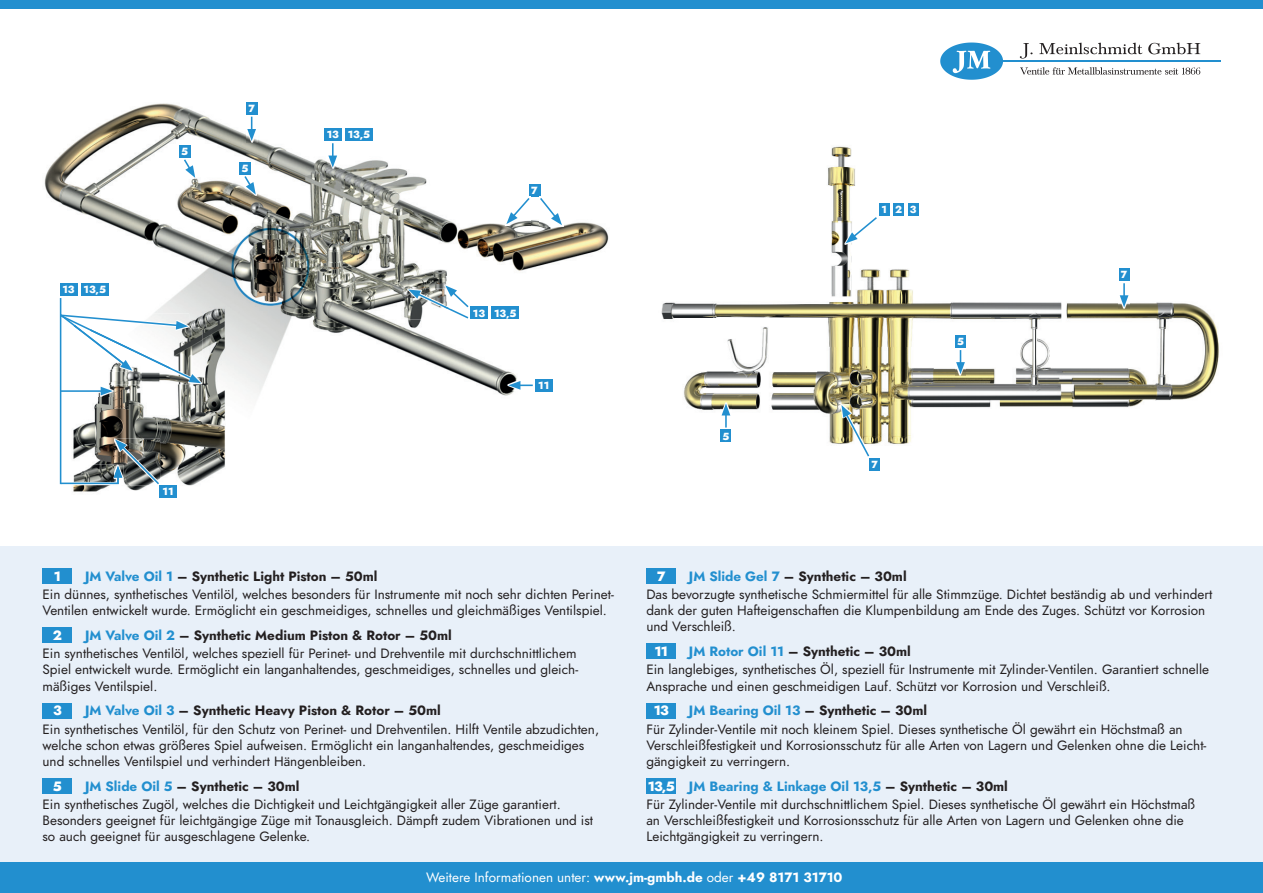
<style>
.page{position:relative;width:1263px;height:893px;background:#fff}
.page>*{position:absolute;margin:0;border:0;box-sizing:border-box;transform-origin:0 0}
.t1{font:13.5px/16.2px "Jost";color:#231f20}
.t2{font:13.5px "Jost";color:#fff}
.t3{font:800 13.5px "Jost";color:#fff}
.t4{font:800 10.35px "Jost";color:#fff}
.s1{font-weight:700;color:#228fcf}
.s2{font-weight:700}
</style>
<div class="page">
<img style="left:44px;top:102px;width:565px;height:390px">
<img style="left:661px;top:146px;width:558px;height:298px">
<div style="left:0;top:547px;width:1263px;height:325px;background:#e8f0f9"></div>
<div style="left:0;top:863px;width:1263px;height:30px;background:#228fcf"></div>
<div style="left:0;top:0;width:1263px;height:9px;background:#228fcf"></div>
<svg style="left:1020px;top:67px;width:180px;height:8px"></svg>
<hr style="left:1000px;top:60px;width:220px;height:2px;background:#228fcf">
<svg style="left:1020px;top:43px;width:180px;height:16px"></svg>
<svg style="left:940px;top:43px;width:63px;height:37px"></svg>
<div style="left:879px;top:203px;width:10px;height:13px;background:#228fcf"></div>
<div style="left:893px;top:203px;width:11px;height:13px;background:#228fcf"></div>
<div style="left:908px;top:203px;width:11px;height:13px;background:#228fcf"></div>
<div style="left:1119px;top:269px;width:10px;height:12px;background:#228fcf"></div>
<div style="left:955px;top:336px;width:11px;height:12px;background:#228fcf"></div>
<div style="left:720px;top:430px;width:11px;height:12px;background:#228fcf"></div>
<div style="left:869px;top:458px;width:11px;height:13px;background:#228fcf"></div>
<img style="left:844px;top:216px;width:34px;height:28px">
<svg style="left:845px;top:215px;width:34px;height:28px"></svg>
<img style="left:720px;top:402px;width:11px;height:27px">
<svg style="left:722px;top:403px;width:8px;height:25px"></svg>
<img style="left:840px;top:404px;width:30px;height:40px">
<svg style="left:841px;top:405px;width:30px;height:52px"></svg>
<img style="left:955px;top:349px;width:11px;height:26px">
<svg style="left:956px;top:350px;width:9px;height:24px"></svg>
<img style="left:1119px;top:282px;width:10px;height:26px">
<svg style="left:1120px;top:283px;width:8px;height:24px"></svg>
<div style="left:43px;top:568px;width:29px;height:16px;background:#228fcf"></div>
<div style="left:43px;top:627px;width:29px;height:16px;background:#228fcf"></div>
<div style="left:43px;top:703px;width:29px;height:15px;background:#228fcf"></div>
<div style="left:43px;top:778px;width:29px;height:16px;background:#228fcf"></div>
<div style="left:646px;top:568px;width:30px;height:16px;background:#228fcf"></div>
<div style="left:646px;top:643px;width:30px;height:16px;background:#228fcf"></div>
<div style="left:646px;top:703px;width:30px;height:15px;background:#228fcf"></div>
<div style="left:646px;top:778px;width:30px;height:16px;background:#228fcf"></div>
<div style="left:324px;top:129px;width:17px;height:12px;background:#228fcf"></div>
<div style="left:60px;top:283px;width:17px;height:13px;background:#228fcf"></div>
<div style="left:535px;top:379px;width:17px;height:13px;background:#228fcf"></div>
<div style="left:159px;top:485px;width:18px;height:13px;background:#228fcf"></div>
<div style="left:470px;top:307px;width:18px;height:12px;background:#228fcf"></div>
<div style="left:345px;top:129px;width:28px;height:12px;background:#228fcf"></div>
<div style="left:81px;top:283px;width:28px;height:13px;background:#228fcf"></div>
<div style="left:491px;top:307px;width:28px;height:12px;background:#228fcf"></div>
<div style="left:529px;top:184px;width:11px;height:12px;background:#228fcf"></div>
<div style="left:246px;top:102px;width:11px;height:12px;background:#228fcf"></div>
<div style="left:179px;top:145px;width:11px;height:13px;background:#228fcf"></div>
<div style="left:240px;top:162px;width:11px;height:12px;background:#228fcf"></div>
<img style="left:246px;top:116px;width:11px;height:26px">
<svg style="left:247px;top:117px;width:9px;height:24px"></svg>
<img style="left:505px;top:197px;width:26px;height:28px">
<svg style="left:506px;top:196px;width:25px;height:28px"></svg>
<img style="left:539px;top:197px;width:24px;height:29px">
<svg style="left:538px;top:196px;width:24px;height:29px"></svg>
<img style="left:327px;top:142px;width:11px;height:27px">
<svg style="left:328px;top:143px;width:9px;height:25px"></svg>
<img style="left:61px;top:395px;width:53px;height:1px">
<img style="left:507px;top:380px;width:27px;height:11px">
<svg style="left:508px;top:381px;width:25px;height:9px"></svg>
<img style="left:114px;top:438px;width:46px;height:1px">
<svg style="left:61px;top:439px;width:100px;height:47px"></svg>
<img style="left:407px;top:288px;width:62px;height:32px">
<img style="left:444px;top:284px;width:25px;height:1px">
<svg style="left:408px;top:285px;width:62px;height:34px"></svg>
<img style="left:183px;top:158px;width:13px;height:21px">
<svg style="left:182px;top:158px;width:13px;height:20px"></svg>
<img style="left:243px;top:175px;width:14px;height:21px">
<svg style="left:243px;top:174px;width:13px;height:21px"></svg>
<hr style="left:60px;top:298px;width:1px;height:186px;background:#228fcf">
<svg style="left:58px;top:313px;width:143px;height:82px"></svg>
<p class="t4" style="left:62px;top:282px;width:14px">13</p>
<p class="t4" style="left:84px;top:282px;width:24px">13,5</p>
<p class="t4" style="left:181px;top:144px;width:8px">5</p>
<p class="t4" style="left:248px;top:101px;width:8px">7</p>
<p class="t4" style="left:242px;top:161px;width:8px">5</p>
<p class="t4" style="left:327px;top:127px;width:14px">13</p>
<p class="t4" style="left:348px;top:127px;width:24px">13,5</p>
<p class="t4" style="left:163px;top:484px;width:12px">11</p>
<p class="t4" style="left:531px;top:183px;width:8px">7</p>
<p class="t4" style="left:473px;top:306px;width:14px">13</p>
<p class="t4" style="left:494px;top:306px;width:24px">13,5</p>
<p class="t4" style="left:538px;top:378px;width:12px">11</p>
<p class="t4" style="left:722px;top:429px;width:8px">5</p>
<p class="t4" style="left:881px;top:202px;width:37px">123</p>
<p class="t4" style="left:871px;top:457px;width:8px">7</p>
<p class="t4" style="left:957px;top:334px;width:8px">5</p>
<p class="t4" style="left:1121px;top:268px;width:8px">7</p>
<p class="t1" style="left:646px;top:567px;width:567px;line-height:18.3px;text-indent:43px"><span class="s1">JM Slide Gel 7</span> <span class="s2">– Synthetic – 30ml<br></span>Das bevorzugte synthetische Schmiermittel für alle Stimmzüge. Dichtet beständig ab und verhindert</p>
<p class="t1" style="left:646px;top:602px;width:560px">dank der guten Hafteigenschaften die Klumpenbildung am Ende des Zuges. Schützt vor Korrosion und Verschleiß.</p>
<p class="t1" style="left:646px;top:642px;width:564px;line-height:18.3px;text-indent:43px"><span class="s1">JM Rotor Oil 11</span> <span class="s2">– Synthetic – 30ml<br></span>Ein langlebiges, synthetisches Öl, speziell für Instrumente mit Zylinder-Ventilen. Garantiert schnelle</p>
<p class="t1" style="left:689px;top:673px;width:423px;line-height:24.8px;text-indent:-43px">Ansprache und einen geschmeidigen Lauf. Schützt vor Korrosion und Verschleiß.<br><span class="s1">JM Bearing Oil 13</span> <span class="s2">– Synthetic – 30ml</span></p>
<p class="t1" style="left:646px;top:721px;width:561px">Für Zylinder-Ventile mit noch kleinem Spiel. Dieses synthetische Öl gewährt ein Höchstmaß an<br>Verschleißfestigkeit und Korrosionsschutz für alle Arten von Lagern und Gelenken ohne die Leicht&shy;gängigkeit zu verringern.</p>
<p class="t1" style="left:646px;top:777px;width:550px;line-height:18.3px;text-indent:43px"><span class="s1">JM Bearing &amp; Linkage Oil 13,5</span> <span class="s2">– Synthetic – 30ml<br></span>Für Zylinder-Ventile mit durchschnittlichem Spiel. Dieses synthetische Öl gewährt ein Höchstmaß</p>
<p class="t1" style="left:646px;top:812px;width:539px">an Verschleißfestigkeit und Korrosionsschutz für alle Arten von Lagern und Gelenken ohne die<br>Leicht gängigkeit zu verringern.</p>
<p class="t2" style="left:426px;top:868px;width:418px">Weitere Informationen unter: <span class="s2">www.jm-gmbh.de</span> oder <span class="s2">+49 8171 31710</span></p>
<p class="t1" style="left:43px;top:567px;width:573px;line-height:18.3px;text-indent:43px"><span class="s1">JM Valve Oil 1</span> <span class="s2">– Synthetic Light Piston – 50ml<br></span>Ein dünnes, synthetisches Ventilöl, welches besonders für Instrumente mit noch sehr dichten Perinet-</p>
<p class="t1" style="left:85px;top:598px;width:523px;line-height:24.8px;text-indent:-43px">Ventilen entwickelt wurde. Ermöglicht ein geschmeidiges, schnelles und gleichmäßiges Ventilspiel.<br><span class="s1">JM Valve Oil 2</span> <span class="s2">– Synthetic Medium Piston &amp; Rotor – 50ml</span></p>
<p class="t1" style="left:43px;top:645px;width:537px">Ein synthetisches Ventilöl, welches speziell für Perinet- und Drehventile mit durchschnittlichem<br>Spiel entwickelt wurde. Ermöglicht ein langanhaltendes, geschmeidiges, schnelles und gleich&shy;mäßiges Ventilspiel.</p>
<p class="t1" style="left:43px;top:701px;width:558px;line-height:18.3px;text-indent:43px"><span class="s1">JM Valve Oil 3</span> <span class="s2">– Synthetic Heavy Piston &amp; Rotor – 50ml<br></span>Ein synthetisches Ventilöl, für den Schutz von Perinet- und Drehventilen. Hilft Ventile abzudichten,</p>
<p class="t1" style="left:43px;top:737px;width:543px">welche schon etwas größeres Spiel aufweisen. Ermöglicht ein langanhaltendes, geschmeidiges und schnelles Ventilspiel und verhindert Hängenbleiben.</p>
<p class="t1" style="left:43px;top:777px;width:520px;line-height:18.3px;text-indent:43px"><span class="s1">JM Slide Oil 5</span> <span class="s2">– Synthetic – 30ml<br></span>Ein synthetisches Zugöl, welches die Dichtigkeit und Leichtgängigkeit aller Züge garantiert.</p>
<p class="t1" style="left:43px;top:812px;width:552px">Besonders geeignet für leichtgängige Züge mit Tonausgleich. Dämpft zudem Vibrationen und ist so auch geeignet für ausgeschlagene Gelenke.</p>
<p class="t3" style="left:54px;top:566px;width:9px">1</p>
<p class="t3" style="left:657px;top:566px;width:10px">7</p>
<p class="t3" style="left:53px;top:625px;width:11px">2</p>
<p class="t3" style="left:654px;top:642px;width:15px">11</p>
<p class="t3" style="left:53px;top:701px;width:10px">3</p>
<p class="t3" style="left:654px;top:701px;width:17px">13</p>
<p class="t3" style="left:648px;top:776px;width:28px">13,5</p>
<p class="t3" style="left:53px;top:776px;width:11px">5</p>
</div>
